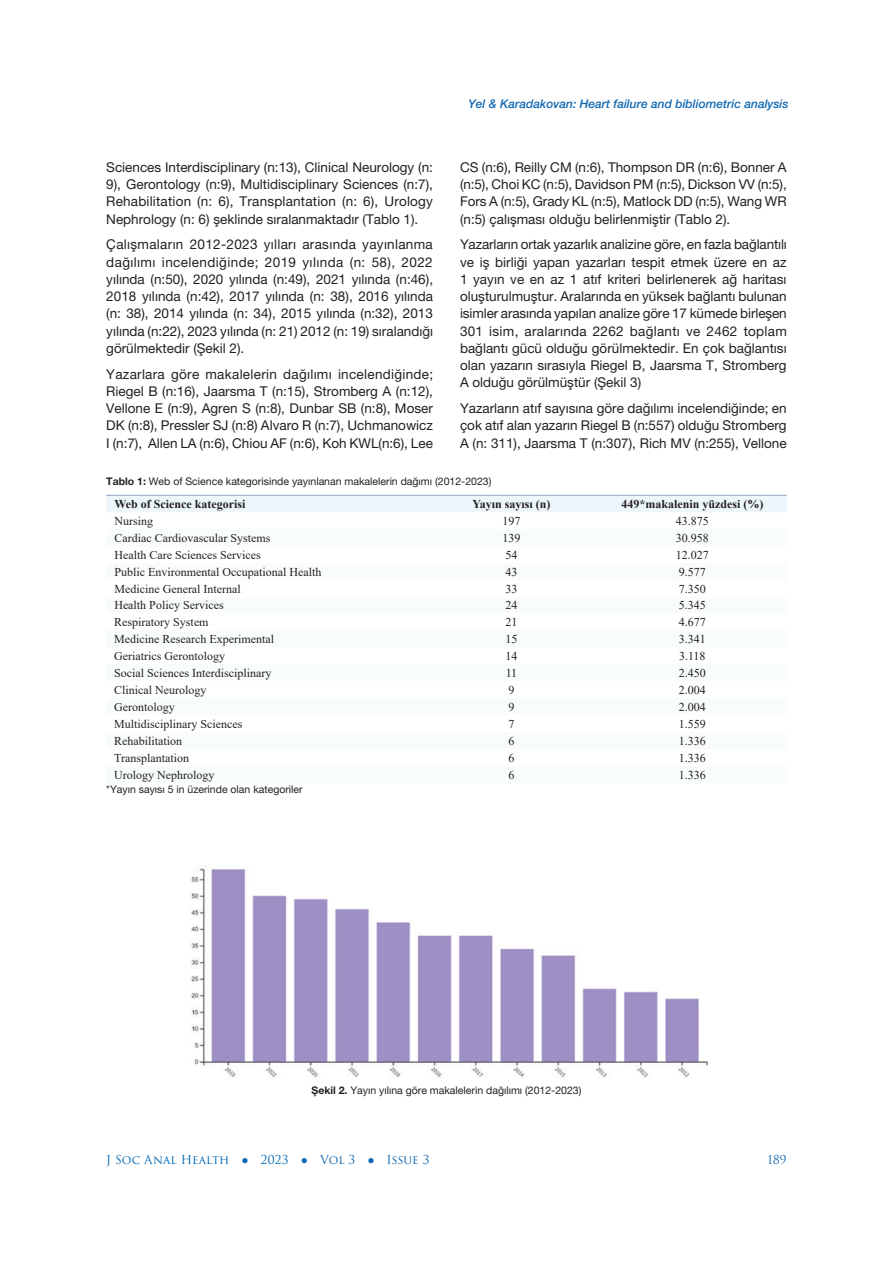
<style>
.page{position:relative;width:893px;height:1263px;background:#fff}
.page>*{position:absolute;margin:0;border:0;box-sizing:border-box;transform-origin:0 0}
.t1{font:13.5px/17.2px "Helvetica Neue LT 55 Rm";color:#231f20;text-align:justify}
.t2{font:12px "Times New Roman";color:#231f20}
.t3{font:700 12px "Times New Roman";color:#231f20}
.t4{font:12px "Helvetica Neue LT 66 Md It";color:#1168b3}
.t5{font:12px "Trajan Pro 3";color:#016ab6}
.t6{font:12px "Trajan Pro 3";color:#1168b3}
.t7{font:10.5px "Helvetica Neue LT 55 Rm";color:#231f20}
.s1{font-family:"Helvetica Neue LT 75 Bd"}
.s2{font-family:"Sylfaen";color:#1168b3}
.s3{color:#1168b3}
</style>
<div class="page">
<div style="left:106px;top:496px;width:681px;height:16px;background:#edf7fb"></div>
<hr style="left:106px;top:495px;width:319px;height:1px;background:#94a5c4">
<hr style="left:425px;top:495px;width:173px;height:1px;background:#94a5c4">
<hr style="left:598px;top:495px;width:189px;height:1px;background:#94a5c4">
<img style="left:190px;top:868px;width:518px;height:210px">
<p class="t4" style="left:468px;top:97px;width:322px">Yel &amp; Karadakovan: Heart failure and bibliometric analysis</p>
<p class="t1" style="left:106px;top:158px;width:328px">Sciences Interdisciplinary (n:13), Clinical Neurology (n:<br>9), Gerontology (n:9), Multidisciplinary Sciences (n:7), Rehabilitation (n: 6), Transplantation (n: 6), Urology Nephrology (n: 6) şeklinde sıralanmaktadır (Tablo 1).</p>
<p class="t1" style="left:106px;top:236px;width:328px">Çalışmaların 2012-2023 yılları arasında yayınlanma dağılımı incelendiğinde; 2019 yılında (n: 58), 2022 yılında (n:50), 2020 yılında (n:49), 2021 yılında (n:46), 2018 yılında (n:42), 2017 yılında (n: 38), 2016 yılında (n: 38), 2014 yılında (n: 34), 2015 yılında (n:32), 2013 yılında (n:22), 2023 yılında (n: 21) 2012 (n: 19) sıralandığı görülmektedir (Şekil 2).</p>
<p class="t1" style="left:106px;top:365px;width:328px">Yazarlara göre makalelerin dağılımı incelendiğinde; Riegel B (n:16), Jaarsma T (n:15), Stromberg A (n:12), Vellone E (n:9), Agren S (n:8), Dunbar SB (n:8), Moser DK (n:8), Pressler SJ (n:8) Alvaro R (n:7), Uchmanowicz I (n:7), Allen LA (n:6), Chiou AF (n:6), Koh KWL(n:6), Lee</p>
<p class="t1" style="left:460px;top:158px;width:328px">CS (n:6), Reilly CM (n:6), Thompson DR (n:6), Bonner A (n:5), Choi KC (n:5), Davidson PM (n:5), Dickson VV (n:5), Fors A (n:5), Grady KL (n:5), Matlock DD (n:5), Wang WR (n:5) çalışması olduğu belirlenmiştir (Tablo 2).</p>
<p class="t1" style="left:460px;top:236px;width:328px">Yazarların ortak yazarlık analizine göre, en fazla bağlantılı ve iş birliği yapan yazarları tespit etmek üzere en az 1 yayın ve en az 1 atıf kriteri belirlenerek ağ haritası oluşturulmuştur. Aralarında en yüksek bağlantı bulunan isimler arasında yapılan analize göre 17 kümede birleşen 301 isim, aralarında 2262 bağlantı ve 2462 toplam bağlantı gücü olduğu görülmektedir. En çok bağlantısı olan yazarın sırasıyla Riegel B, Jaarsma T, Stromberg A olduğu görülmüştür (Şekil 3)</p>
<p class="t1" style="left:460px;top:399px;width:328px">Yazarların atıf sayısına göre dağılımı incelendiğinde; en çok atıf alan yazarın Riegel B (n:557) olduğu Stromberg A (n: 311), Jaarsma T (n:307), Rich MV (n:255), Vellone</p>
<p class="t7" style="left:106px;top:474px;width:387px"><span class="s1">Tablo 1:</span> Web of Science kategorisinde yayınlanan makalelerin dağımı (2012-2023)</p>
<p class="t3" style="left:114px;top:495px;width:132px">Web of Science kategorisi</p>
<p class="t3" style="left:472px;top:495px;width:80px">Yayın sayısı (n)</p>
<p class="t3" style="left:621px;top:495px;width:144px">449*makalenin yüzdesi (%)</p>
<p class="t2" style="left:114px;top:512px;width:40px">Nursing</p>
<p class="t2" style="left:502px;top:512px;width:19px">197</p>
<p class="t2" style="left:676px;top:512px;width:34px">43.875</p>
<p class="t2" style="left:114px;top:529px;width:157px">Cardiac Cardiovascular Systems</p>
<p class="t2" style="left:502px;top:529px;width:19px">139</p>
<p class="t2" style="left:676px;top:529px;width:34px">30.958</p>
<p class="t2" style="left:114px;top:546px;width:148px">Health Care Sciences Services</p>
<p class="t2" style="left:505px;top:546px;width:13px">54</p>
<p class="t2" style="left:676px;top:546px;width:34px">12.027</p>
<p class="t2" style="left:114px;top:563px;width:208px">Public Environmental Occupational Health</p>
<p class="t2" style="left:505px;top:563px;width:13px">43</p>
<p class="t2" style="left:679px;top:563px;width:28px">9.577</p>
<p class="t2" style="left:114px;top:580px;width:128px">Medicine General Internal</p>
<p class="t2" style="left:505px;top:580px;width:13px">33</p>
<p class="t2" style="left:679px;top:580px;width:28px">7.350</p>
<p class="t2" style="left:114px;top:597px;width:111px">Health Policy Services</p>
<p class="t2" style="left:505px;top:597px;width:13px">24</p>
<p class="t2" style="left:679px;top:597px;width:28px">5.345</p>
<p class="t2" style="left:114px;top:613px;width:96px">Respiratory System</p>
<p class="t2" style="left:505px;top:613px;width:13px">21</p>
<p class="t2" style="left:679px;top:613px;width:28px">4.677</p>
<p class="t2" style="left:114px;top:630px;width:161px">Medicine Research Experimental</p>
<p class="t2" style="left:505px;top:630px;width:13px">15</p>
<p class="t2" style="left:679px;top:630px;width:28px">3.341</p>
<p class="t2" style="left:114px;top:647px;width:112px">Geriatrics Gerontology</p>
<p class="t2" style="left:505px;top:647px;width:13px">14</p>
<p class="t2" style="left:679px;top:647px;width:28px">3.118</p>
<p class="t2" style="left:114px;top:664px;width:159px">Social Sciences Interdisciplinary</p>
<p class="t2" style="left:506px;top:664px;width:13px">11</p>
<p class="t2" style="left:679px;top:664px;width:28px">2.450</p>
<p class="t2" style="left:114px;top:681px;width:94px">Clinical Neurology</p>
<p class="t2" style="left:508px;top:681px;width:7px">9</p>
<p class="t2" style="left:679px;top:681px;width:28px">2.004</p>
<p class="t2" style="left:114px;top:698px;width:62px">Gerontology</p>
<p class="t2" style="left:508px;top:698px;width:7px">9</p>
<p class="t2" style="left:679px;top:698px;width:28px">2.004</p>
<p class="t2" style="left:114px;top:715px;width:130px">Multidisciplinary Sciences</p>
<p class="t2" style="left:508px;top:715px;width:7px">7</p>
<p class="t2" style="left:679px;top:715px;width:28px">1.559</p>
<p class="t2" style="left:114px;top:732px;width:70px">Rehabilitation</p>
<p class="t2" style="left:508px;top:732px;width:7px">6</p>
<p class="t2" style="left:679px;top:732px;width:28px">1.336</p>
<p class="t2" style="left:114px;top:749px;width:76px">Transplantation</p>
<p class="t2" style="left:508px;top:749px;width:7px">6</p>
<p class="t2" style="left:679px;top:749px;width:28px">1.336</p>
<p class="t2" style="left:114px;top:766px;width:102px">Urology Nephrology</p>
<p class="t2" style="left:508px;top:766px;width:7px">6</p>
<p class="t2" style="left:679px;top:766px;width:28px">1.336</p>
<p class="t7" style="left:106px;top:783px;width:198px">*Yayın sayısı 5 in üzerinde olan kategoriler</p>
<p class="t7" style="left:311px;top:1084px;width:271px"><span class="s1">Şekil 2.</span> Yayın yılına göre makalelerin dağılımı (2012-2023)</p>
<p class="t5" style="left:106px;top:1152px;width:325px">J Soc Anal Health <span class="s2">●</span> 2023 <span class="s2">●</span> <span class="s3">Vol 3</span> <span class="s2">●</span> <span class="s3">Issue 3</span></p>
<p class="t6" style="left:768px;top:1152px;width:20px">189</p>
</div>
